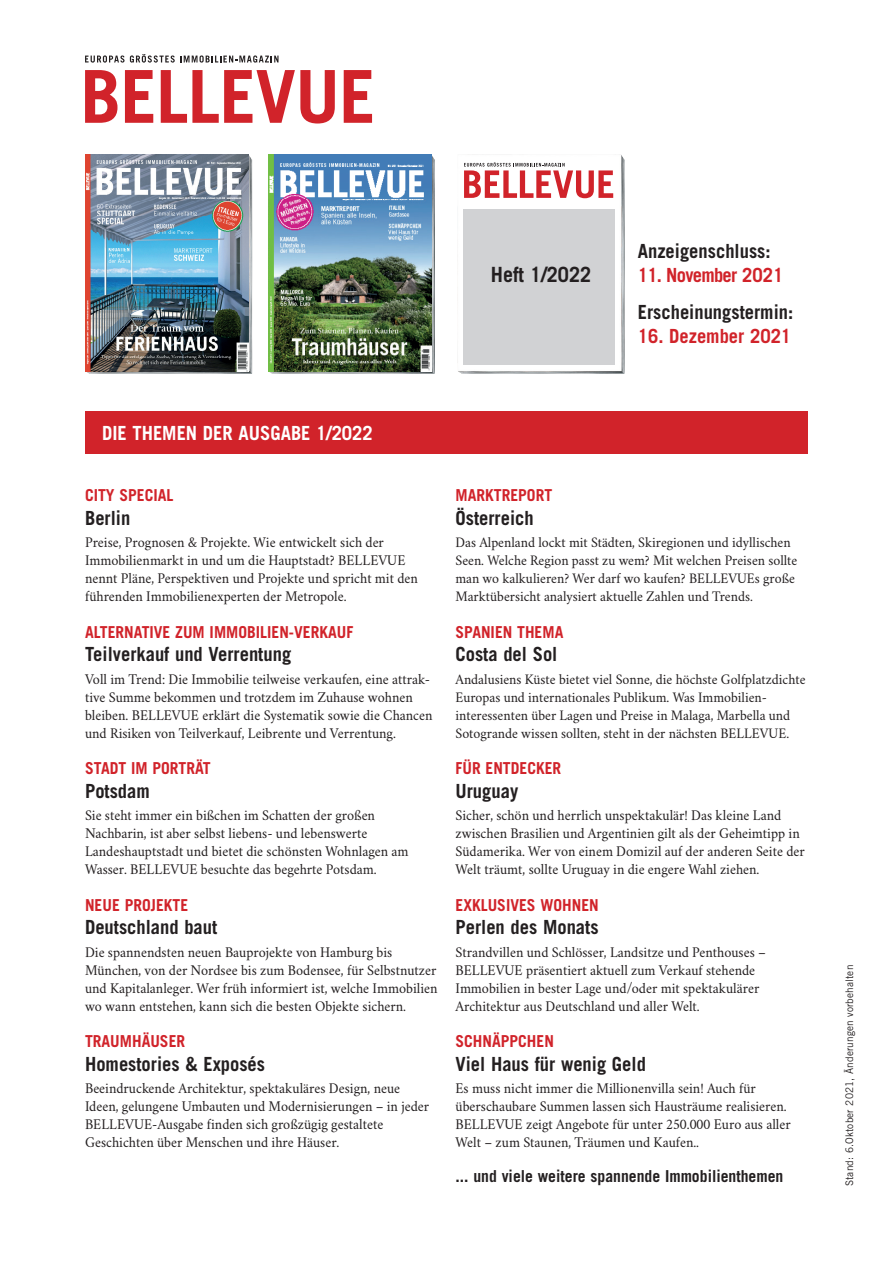
<style>
.page{position:relative;width:893px;height:1263px;background:#fff}
.page>*{position:absolute;margin:0;border:0;box-sizing:border-box;transform-origin:0 0}
.t1{font:700 21px "Trade Gothic LT Std";color:#231f20;scale:.95 1}
.t2{font:700 19.5px "Trade Gothic LT Std";color:#231f20;scale:.95 1}
.t3{font:700 19.5px "Trade Gothic LT Std";color:#fff;scale:.95 1}
.t4{font:700 19.5px "Trade Gothic LT Std";letter-spacing:-.04em;color:#d1232a;scale:.95 1}
.t5{font:700 19.5px "Trade Gothic LT Std";color:#d1232a;scale:.95 1}
.t6{font:700 16.5px "Trade Gothic LT Std";color:#d1232a;scale:.95 1}
.t7{font:700 16.5px "Trade Gothic LT Std";color:#231f20;scale:.95 1}
.t8{font:15px/18px "Crimson";color:#231f20;scale:.95 1}
.t9{font:14.7px/18px "Crimson";color:#231f20;scale:.95 1}
.t10{font:10.5px "Trade Gothic LT Std";letter-spacing:.015em;color:#231f20;scale:.95 1}
</style>
<div class="page">
<div style="left:85px;top:411px;width:723px;height:43px;background:#d1232a"></div>
<img style="left:87px;top:155px;width:165px;height:219px">
<img style="left:268px;top:156px;width:167px;height:218px">
<img style="left:268px;top:155px;width:164px;height:216px">
<svg style="left:85px;top:54px;width:193px;height:9px"></svg>
<svg style="left:85px;top:70px;width:287px;height:54px"></svg>
<img style="left:458px;top:155px;width:167px;height:219px">
<svg style="left:464px;top:162px;width:149px;height:36px"></svg>
<div style="left:464px;top:209px;width:151px;height:156px;background:#d1d2d4"></div>
<img style="left:85px;top:155px;width:164px;height:217px">
<h1 class="t1" style="left:491px;top:262px;width:107px">Heft 1/2022</h1>
<h2 class="t2" style="left:638px;top:239px;width:141px">Anzeigenschluss:</h2>
<h2 class="t4" style="left:638px;top:263px;width:155px">11. November 2021</h2>
<h2 class="t2" style="left:638px;top:300px;width:165px">Erscheinungstermin:</h2>
<h2 class="t5" style="left:638px;top:324px;width:163px">16. Dezember 2021</h2>
<h2 class="t3" style="left:102px;top:421px;width:287px">DIE THEMEN DER AUSGABE 1/2022</h2>
<p class="t6" style="left:85px;top:485px;width:95px">CITY SPECIAL</p>
<h2 class="t2" style="left:85px;top:506px;width:49px">Berlin</h2>
<p class="t8" style="left:85px;top:531px;width:352px">Preise, Prognosen &amp; Projekte. Wie entwickelt sich der Immobilienmarkt in und um die Hauptstadt? BELLEVUE nennt Pläne, Perspektiven und Projekte und spricht mit den führenden Immobilienexperten der Metropole.</p>
<p class="t6" style="left:85px;top:622px;width:284px">ALTERNATIVE ZUM IMMOBILIEN-VERKAUF</p>
<h2 class="t2" style="left:85px;top:642px;width:219px">Teilverkauf und Verrentung</h2>
<p class="t8" style="left:85px;top:668px;width:367px">Voll im Trend: Die Immobilie teilweise verkaufen, eine attrak&shy;tive Summe bekommen und trotzdem im Zuhause wohnen bleiben. BELLEVUE erklärt die Systematik sowie die Chancen und Risiken von Teilverkauf, Leibrente und Verrentung.</p>
<p class="t6" style="left:85px;top:758px;width:134px">STADT IM PORTRÄT</p>
<h2 class="t2" style="left:85px;top:779px;width:70px">Potsdam</h2>
<p class="t8" style="left:85px;top:804px;width:342px">Sie steht immer ein bißchen im Schatten der großen Nachbarin, ist aber selbst liebens- und lebenswerte Landeshauptstadt und bietet die schönsten Wohnlagen am Wasser. BELLEVUE besuchte das begehrte Potsdam.</p>
<p class="t6" style="left:85px;top:895px;width:110px">NEUE PROJEKTE</p>
<h2 class="t2" style="left:85px;top:915px;width:141px">Deutschland baut</h2>
<p class="t8" style="left:85px;top:941px;width:372px">Die spannendsten neuen Bauprojekte von Hamburg bis München, von der Nordsee bis zum Bodensee, für Selbstnutzer und Kapitalanleger. Wer früh informiert ist, welche Immobilien wo wann entstehen, kann sich die besten Objekte sichern.</p>
<p class="t6" style="left:85px;top:1031px;width:107px">TRAUMHÄUSER</p>
<h2 class="t2" style="left:85px;top:1052px;width:191px">Homestories &amp; Exposés</h2>
<p class="t8" style="left:85px;top:1077px;width:364px">Beeindruckende Architektur, spektakuläres Design, neue Ideen, gelungene Umbauten und Modernisierungen – in jeder BELLEVUE-Ausgabe finden sich großzügig gestaltete Geschichten über Menschen und ihre Häuser.</p>
<p class="t6" style="left:455px;top:485px;width:103px">MARKTREPORT</p>
<h2 class="t2" style="left:455px;top:506px;width:84px">Österreich</h2>
<p class="t9" style="left:455px;top:532px;width:361px">Das Alpenland lockt mit Städten, Skiregionen und idyllischen Seen. Welche Region passt zu wem? Mit welchen Preisen sollte man wo kalkulieren? Wer darf wo kaufen? BELLEVUEs große Marktübersicht analysiert aktuelle Zahlen und Trends.</p>
<p class="t6" style="left:455px;top:622px;width:115px">SPANIEN THEMA</p>
<h2 class="t2" style="left:455px;top:642px;width:109px">Costa del Sol</h2>
<p class="t9" style="left:455px;top:668px;width:370px">Andalusiens Küste bietet viel Sonne, die höchste Golfplatzdichte Europas und internationales Publikum. Was Immobilien&shy;interessenten über Lagen und Preise in Malaga, Marbella und Sotogrande wissen sollten, steht in der nächsten BELLEVUE.</p>
<p class="t6" style="left:455px;top:758px;width:113px">FÜR ENTDECKER</p>
<h2 class="t2" style="left:455px;top:779px;width:68px">Uruguay</h2>
<p class="t8" style="left:455px;top:804px;width:369px">Sicher, schön und herrlich unspektakulär! Das kleine Land zwischen Brasilien und Argentinien gilt als der Geheimtipp in Südamerika. Wer von einem Domizil auf der anderen Seite der Welt träumt, sollte Uruguay in die engere Wahl ziehen.</p>
<p class="t6" style="left:455px;top:895px;width:152px">EXKLUSIVES WOHNEN</p>
<h2 class="t2" style="left:455px;top:915px;width:152px">Perlen des Monats</h2>
<p class="t8" style="left:455px;top:941px;width:328px">Strandvillen und Schlösser, Landsitze und Penthouses – BELLEVUE präsentiert aktuell zum Verkauf stehende Immobilien in bester Lage und/oder mit spektakulärer Architektur aus Deutschland und aller Welt.</p>
<p class="t6" style="left:455px;top:1031px;width:105px">SCHNÄPPCHEN</p>
<h2 class="t2" style="left:455px;top:1052px;width:202px">Viel Haus für wenig Geld</h2>
<p class="t8" style="left:455px;top:1077px;width:354px">Es muss nicht immer die Millionenvilla sein! Auch für überschaubare Summen lassen sich Hausträume realisieren.<br>BELLEVUE zeigt Angebote für unter 250.000 Euro aus aller Welt – zum Staunen, Träumen und Kaufen..</p>
<p class="t7" style="left:455px;top:1166px;width:347px">... und viele weitere spannende Immobilienthemen</p>
<p class="t10" style="left:843px;top:1186px;width:235px;rotate:-90deg">Stand: 6.Oktober 2021, Änderungen vorbehalten</p>
</div>
